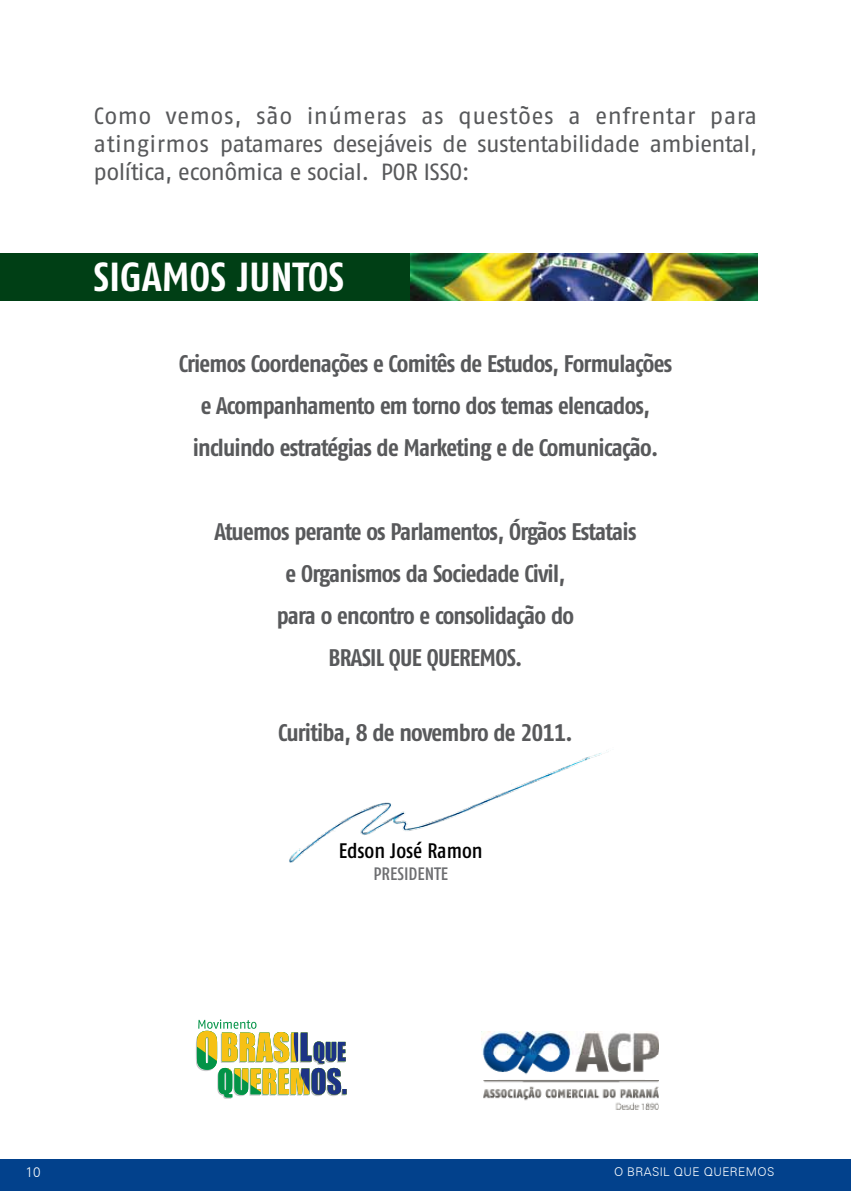
<style>
.page{position:relative;width:851px;height:1191px;background:#fff}
.page>*{position:absolute;margin:0;border:0;box-sizing:border-box;transform-origin:0 0}
.t1{font:700 40.5px "Fago Co Tf";letter-spacing:.005em;color:#fff}
.t2{font:700 24px/42px "Fago Co Tf";letter-spacing:-.03em;color:#58595b;text-align:center}
.t3{font:23.4px/28px "Fago No";letter-spacing:-.03em;color:#58595b;text-align:justify}
.t4{font:500 21px "Fago Co";color:#000}
.t5{font:500 18px "Fago Co";color:#6d6e71}
.t6{font:300 13.5px "Zurich BT";color:#fff}
.t7{font:300 12px "Zurich BT";letter-spacing:.03em;color:#fff}
</style>
<div class="page">
<div style="left:0;top:1159px;width:850px;height:32px;background:#02418c"></div>
<div style="left:0;top:254px;width:437px;height:47px;background:#003f15"></div>
<img style="left:411px;top:254px;width:346px;height:47px">
<svg style="left:196px;top:1019px;width:150px;height:79px"></svg>
<img style="left:481px;top:1031px;width:177px;height:78px">
<img style="left:289px;top:750px;width:320px;height:113px">
<p class="t3" style="left:94px;top:101px;width:665px">Como vemos, são inúmeras as questões a enfrentar para atingirmos patamares desejáveis de sustentabilidade ambiental, política, econômica e social. POR ISSO:</p>
<h1 class="t1" style="left:94px;top:253px;width:252px">SIGAMOS JUNTOS</h1>
<p class="t2" style="left:179px;top:342px;width:495px">Criemos Coordenações e Comitês de Estudos, Formulações e Acompanhamento em torno dos temas elencados, incluindo estratégias de Marketing e de Comunicação.</p>
<p class="t2" style="left:214px;top:510px;width:423px">Atuemos perante os Parlamentos, Órgãos Estatais e Organismos da Sociedade Civil,<br>para o encontro e consolidação do<br>BRASIL QUE QUEREMOS.</p>
<p class="t2" style="left:278px;top:711px;width:296px">Curitiba, 8 de novembro de 2011.</p>
<p class="t4" style="left:339px;top:838px;width:145px">Edson José Ramon</p>
<p class="t5" style="left:373px;top:863px;width:74px">Presidente</p>
<p class="t6" style="left:26px;top:1163px;width:16px">10</p>
<p class="t7" style="left:614px;top:1164px;width:162px">O BRASIL QUE QUEREMOS</p>
</div>
